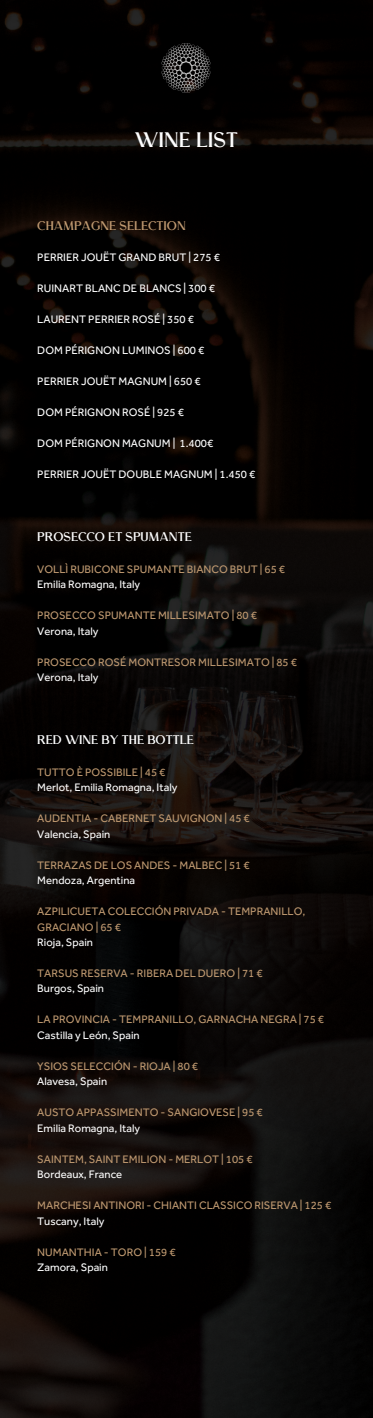
<style>
.page{position:relative;width:373px;height:1418px;background:#fff}
.page>*{position:absolute;margin:0;border:0;box-sizing:border-box;transform-origin:0 0}
.t1{font:700 20.94px "Melion";color:#fff}
.t2{font:700 12.5px "Melion";color:#fff}
.t3{font:700 12.5px "Melion";color:#bf9970}
.t4{font:11.25px/15.5px "Effra";color:#bf9970}
.t5{font:11.25px "Effra";color:#fff}
</style>
<div class="page">
<img style="left:0;top:0;width:372px;height:1417px">
<img style="left:149px;top:44px;width:73px;height:51px">
<p class="t1" style="left:135px;top:127px;width:104px">WINE LIST</p>
<p class="t3" style="left:37px;top:217px;width:150px">CHAMPAGNE SELECTION</p>
<h1 class="t5" style="left:37px;top:251px;width:184px">PERRIER JOUËT GRAND BRUT | 275 €</h1>
<h2 class="t5" style="left:37px;top:282px;width:179px">RUINART BLANC DE BLANCS | 300 €</h2>
<h3 class="t5" style="left:37px;top:313px;width:158px">LAURENT PERRIER ROSÉ | 350 €</h3>
<h3 class="t5" style="left:37px;top:343px;width:168px">DOM PÉRIGNON LUMINOS | 600 €</h3>
<h3 class="t5" style="left:37px;top:374px;width:164px">PERRIER JOUËT MAGNUM | 650 €</h3>
<h3 class="t5" style="left:37px;top:405px;width:148px">DOM PÉRIGNON ROSÉ | 925 €</h3>
<h3 class="t5" style="left:37px;top:436px;width:177px">DOM PÉRIGNON MAGNUM | 1.400€</h3>
<h3 class="t5" style="left:37px;top:467px;width:219px">PERRIER JOUËT DOUBLE MAGNUM | 1.450 €</h3>
<h3 class="t2" style="left:37px;top:529px;width:156px">PROSECCO ET SPUMANTE</h3>
<h3 class="t4" style="left:37px;top:561px;width:249px">VOLLÌ RUBICONE SPUMANTE BIANCO BRUT | 65 €</h3>
<h2 class="t5" style="left:37px;top:577px;width:104px">Emilia Romagna, Italy</h2>
<p class="t4" style="left:37px;top:607px;width:221px">PROSECCO SPUMANTE MILLESIMATO | 80 €</p>
<p class="t5" style="left:37px;top:624px;width:63px">Verona, Italy</p>
<p class="t4" style="left:37px;top:654px;width:261px">PROSECCO ROSÉ MONTRESOR MILLESIMATO | 85 €</p>
<p class="t5" style="left:37px;top:670px;width:63px">Verona, Italy</p>
<p class="t2" style="left:37px;top:732px;width:158px">RED WINE BY THE BOTTLE</p>
<p class="t4" style="left:37px;top:764px;width:129px">TUTTO È POSSIBILE | 45 €</p>
<h2 class="t5" style="left:37px;top:780px;width:141px">Merlot, Emilia Romagna, Italy</h2>
<p class="t4" style="left:37px;top:810px;width:214px">AUDENTIA - CABERNET SAUVIGNON | 45 €</p>
<p class="t5" style="left:37px;top:827px;width:74px">Valencia, Spain</p>
<p class="t4" style="left:37px;top:857px;width:213px">TERRAZAS DE LOS ANDES - MALBEC | 51 €</p>
<p class="t5" style="left:37px;top:873px;width:99px">Mendoza, Argentina</p>
<p class="t4" style="left:37px;top:903px;width:269px">AZPILICUETA COLECCIÓN PRIVADA - TEMPRANILLO,<br>GRACIANO | 65 €</p>
<p class="t5" style="left:37px;top:935px;width:57px">Rioja, Spain</p>
<p class="t4" style="left:37px;top:965px;width:226px">TARSUS RESERVA - RIBERA DEL DUERO | 71 €</p>
<p class="t5" style="left:37px;top:981px;width:68px">Burgos, Spain</p>
<p class="t4" style="left:37px;top:1011px;width:288px">LA PROVINCIA - TEMPRANILLO, GARNACHA NEGRA | 75 €</p>
<p class="t5" style="left:37px;top:1028px;width:104px">Castilla y León, Spain</p>
<p class="t4" style="left:37px;top:1058px;width:162px">YSIOS SELECCIÓN - RIOJA | 80 €</p>
<p class="t5" style="left:37px;top:1074px;width:71px">Alavesa, Spain</p>
<p class="t4" style="left:37px;top:1104px;width:226px">AUSTO APPASSIMENTO - SANGIOVESE | 95 €</p>
<p class="t5" style="left:37px;top:1121px;width:104px">Emilia Romagna, Italy</p>
<p class="t4" style="left:37px;top:1151px;width:216px">SAINTEM, SAINT EMILION - MERLOT | 105 €</p>
<p class="t5" style="left:37px;top:1167px;width:86px">Bordeaux, France</p>
<p class="t4" style="left:37px;top:1197px;width:295px">MARCHESI ANTINORI - CHIANTI CLASSICO RISERVA | 125 €</p>
<p class="t5" style="left:37px;top:1213px;width:69px">Tuscany, Italy</p>
<p class="t4" style="left:37px;top:1243px;width:139px">NUMANTHIA - TORO | 159 €</p>
<p class="t5" style="left:37px;top:1260px;width:72px">Zamora, Spain</p>
</div>
